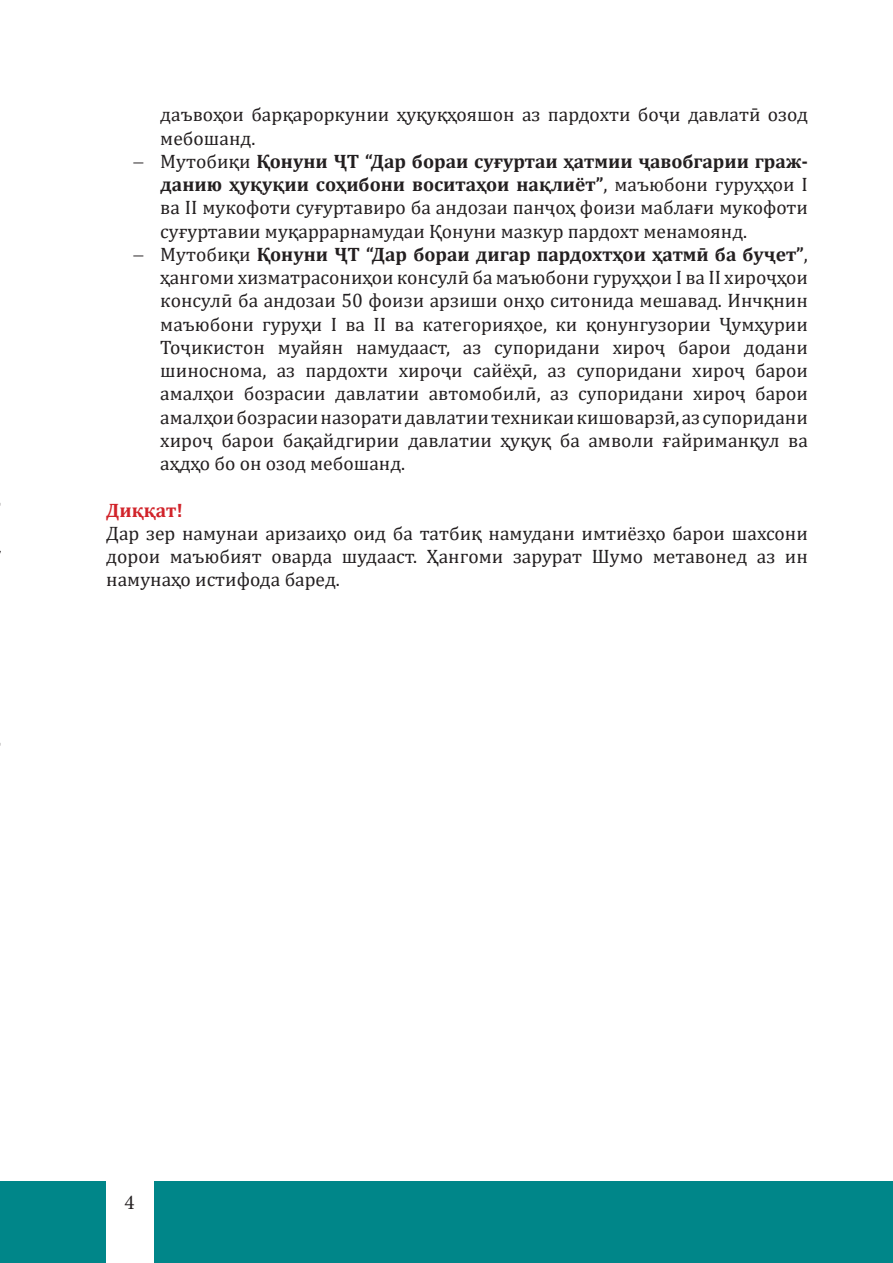
<style>
.page{position:relative;width:893px;height:1263px;background:#fff}
.page>*{position:absolute;margin:0;border:0;box-sizing:border-box;transform-origin:0 0}
.t1{font:21px "Minion Pro";color:#231f20}
.t2{font:19.5px/23.2px "Cambria";color:#231f20;text-align:justify}
.t3{font:700 19.5px "Cambria";color:#231f20}
.t4{font:700 19.5px "Cambria";color:#d1232a}
.s1{font-weight:400}
</style>
<div class="page">
<div style="left:0;top:1181px;width:893px;height:82px;background:#008689"></div>
<div style="left:106px;top:1168px;width:47px;height:95px;background:#fff"></div>
<p class="t2" style="left:160px;top:103px;width:649px">даъвоҳои барқароркунии ҳуқуқҳояшон аз пардохти боҷи давлатӣ озод</p>
<p class="t2" style="left:160px;top:126px;width:97px">мебошанд.</p>
<p class="t3" style="left:133px;top:148px;width:676px">− <span class="s1">Мутобиқи</span> Қонуни ҶТ “Дар бораи суғуртаи ҳатмии ҷавобгарии граж-</p>
<p class="t3" style="left:160px;top:171px;width:649px">данию ҳуқуқии соҳибони воситаҳои нақлиёт”<span class="s1">, маъюбони гуруҳҳои I</span></p>
<p class="t2" style="left:160px;top:196px;width:649px">ва II мукофоти суғуртавиро ба андозаи панҷоҳ фоизи маблағи мукофоти</p>
<p class="t2" style="left:160px;top:219px;width:588px">суғуртавии муқаррарнамудаи Қонуни мазкур пардохт менамоянд.</p>
<p class="t3" style="left:133px;top:241px;width:676px">− <span class="s1">Мутобиқи</span> Қонуни ҶТ “Дар бораи дигар пардохтҳои ҳатмӣ ба буҷет”<span class="s1">,</span></p>
<p class="t2" style="left:160px;top:266px;width:649px">ҳангоми хизматрасониҳои консулӣ ба маъюбони гуруҳҳои I ва II хироҷҳои</p>
<p class="t2" style="left:160px;top:289px;width:649px">консулӣ ба андозаи 50 фоизи арзиши онҳо ситонида мешавад. Инчқнин</p>
<p class="t2" style="left:160px;top:312px;width:649px">маъюбони гуруҳи I ва II ва категорияҳое, ки қонунгузории Ҷумҳурии</p>
<p class="t2" style="left:160px;top:336px;width:649px">Тоҷикистон муайян намудааст, аз супоридани хироҷ барои додани</p>
<p class="t2" style="left:160px;top:359px;width:649px">шиноснома, аз пардохти хироҷи сайёҳӣ, аз супоридани хироҷ барои</p>
<p class="t2" style="left:160px;top:382px;width:649px">амалҳои бозрасии давлатии автомобилӣ, аз супоридани хироҷ барои</p>
<p class="t2" style="left:160px;top:405px;width:649px">амалҳои бозрасии назорати давлатии техникаи кишоварзӣ, аз супоридани</p>
<p class="t2" style="left:160px;top:429px;width:649px">хироҷ барои бақайдгирии давлатии ҳуқуқ ба амволи ғайриманқул ва</p>
<p class="t2" style="left:160px;top:452px;width:246px">аҳдҳо бо он озод мебошанд.</p>
<p class="t4" style="left:106px;top:496px;width:78px">Диққат!</p>
<p class="t2" style="left:106px;top:522px;width:703px">Дар зер намунаи аризаиҳо оид ба татбиқ намудани имтиёзҳо барои шахсони дорои маъюбият оварда шудааст. Ҳангоми зарурат Шумо метавонед аз ин намунаҳо истифода баред.</p>
<p class="t1" style="left:125px;top:1188px;width:12px">4</p>
</div>
